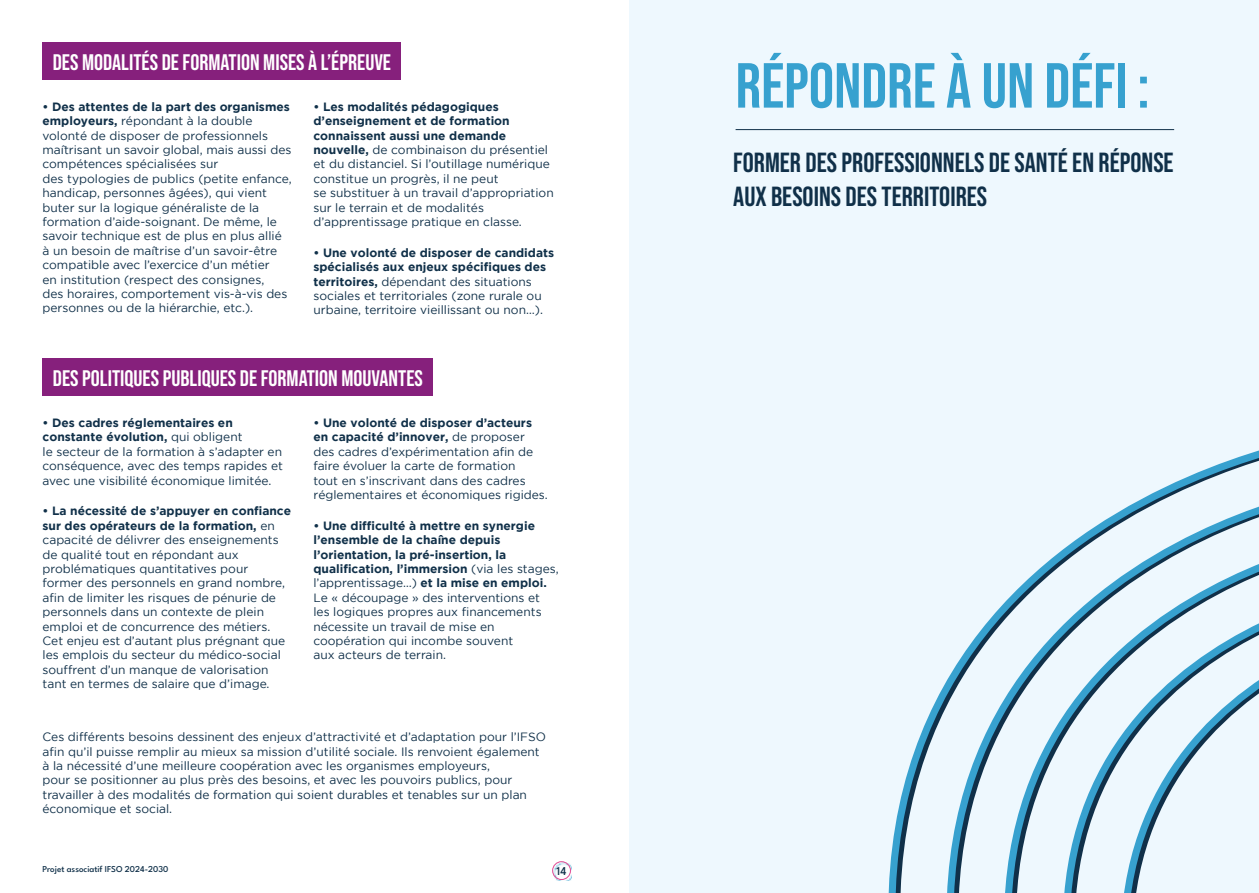
<style>
.page{position:relative;width:1259px;height:893px;background:#fff}
.page>*{position:absolute;margin:0;border:0;box-sizing:border-box;transform-origin:0 0}
.t1{font:63.45px "Bebas Neue";color:#37a1cf}
.t2{font:27.6px/33.2px "Bebas Neue";color:#103049}
.t3{font:22.5px "Bebas Neue";color:#fff}
.t4{font:12px/14.4px "Gotham";color:#103049}
.t5{font:500 12px "League Spartan";color:#103049}
.t6{font:500 9px "League Spartan";color:#103049}
.s1{font-weight:700}
</style>
<div class="page">
<svg style="left:554px;top:863px;width:18px;height:18px"></svg>
<div style="left:552px;top:861px;width:19px;height:19px;border:1px solid #e14b94;border-radius:50%"></div>
<div style="left:43px;top:43px;width:358px;height:37px;background:#86207c"></div>
<div style="left:43px;top:359px;width:390px;height:37px;background:#86207c"></div>
<div style="left:629px;top:0;width:630px;height:893px;background:#eef8fe"></div>
<svg style="left:888px;top:450px;width:371px;height:443px"></svg>
<hr style="left:735px;top:129px;width:439px;height:1px;background:#103049">
<h3 class="t3" style="left:53px;top:49px;width:340px">DES MODALITÉS DE FORMATION MISES À L’ÉPREUVE</h3>
<p class="t4" style="left:43px;top:99px;width:251px"><span class="s1">• Des attentes de la part des organismes employeurs,</span> répondant à la double volonté de disposer de professionnels maîtrisant un savoir global, mais aussi des compétences spécialisées sur<br>des typologies de publics (petite enfance, handicap, personnes âgées), qui vient buter sur la logique généraliste de la formation d’aide-soignant. De même, le savoir technique est de plus en plus allié à un besoin de maîtrise d’un savoir-être compatible avec l’exercice d’un métier<br>en institution (respect des consignes,<br>des horaires, comportement vis-à-vis des personnes ou de la hiérarchie, etc.).</p>
<p class="t4" style="left:313px;top:99px;width:242px"><span class="s1">• Les modalités pédagogiques d’enseignement et de formation connaissent aussi une demande nouvelle,</span> de combinaison du présentiel et du distanciel. Si l’outillage numérique constitue un progrès, il ne peut<br>se substituer à un travail d’appropriation sur le terrain et de modalités d’apprentissage pratique en classe.</p>
<p class="t4" style="left:313px;top:245px;width:242px"><span class="s1">• Une volonté de disposer de candidats spécialisés aux enjeux spécifiques des territoires,</span> dépendant des situations sociales et territoriales (zone rurale ou urbaine, territoire vieillissant ou non…).</p>
<h3 class="t3" style="left:53px;top:365px;width:371px">DES POLITIQUES PUBLIQUES DE FORMATION MOUVANTES</h3>
<p class="t4" style="left:43px;top:415px;width:242px"><span class="s1">• Des cadres réglementaires en constante évolution,</span> qui obligent<br>le secteur de la formation à s’adapter en conséquence, avec des temps rapides et avec une visibilité économique limitée.</p>
<p class="t4" style="left:43px;top:504px;width:250px"><span class="s1">• La nécessité de s’appuyer en confiance sur des opérateurs de la formation,</span> en capacité de délivrer des enseignements de qualité tout en répondant aux problématiques quantitatives pour former des personnels en grand nombre, afin de limiter les risques de pénurie de personnels dans un contexte de plein emploi et de concurrence des métiers.<br>Cet enjeu est d’autant plus prégnant que les emplois du secteur du médico-social souffrent d’un manque de valorisation tant en termes de salaire que d’image.</p>
<p class="t4" style="left:313px;top:415px;width:236px"><span class="s1">• Une volonté de disposer d’acteurs en capacité d’innover,</span> de proposer des cadres d’expérimentation afin de faire évoluer la carte de formation<br>tout en s’inscrivant dans des cadres réglementaires et économiques rigides.</p>
<p class="t4" style="left:313px;top:518px;width:247px"><span class="s1">• Une difficulté à mettre en synergie l’ensemble de la chaîne depuis l’orientation, la pré-insertion, la qualification, l’immersion</span> (via les stages, l’apprentissage…) <span class="s1">et la mise en emploi.<br></span>Le « découpage » des interventions et les logiques propres aux financements nécessite un travail de mise en coopération qui incombe souvent<br>aux acteurs de terrain.</p>
<p class="t4" style="left:43px;top:730px;width:505px">Ces différents besoins dessinent des enjeux d’attractivité et d’adaptation pour l’IFSO afin qu’il puisse remplir au mieux sa mission d’utilité sociale. Ils renvoient également à la nécessité d’une meilleure coopération avec les organismes employeurs,<br>pour se positionner au plus près des besoins, et avec les pouvoirs publics, pour travailler à des modalités de formation qui soient durables et tenables sur un plan économique et social.</p>
<p class="t6" style="left:43px;top:862px;width:127px">Projet associatif IFSO 2024-2030</p>
<p class="t5" style="left:556px;top:862px;width:11px">14</p>
<h1 class="t1" style="left:735px;top:50px;width:415px">RÉPONDRE À UN DÉFI :</h1>
<h2 class="t2" style="left:733px;top:146px;width:442px">FORMER DES PROFESSIONNELS DE SANTÉ EN RÉPONSE<br>AUX BESOINS DES TERRITOIRES</h2>
</div>
